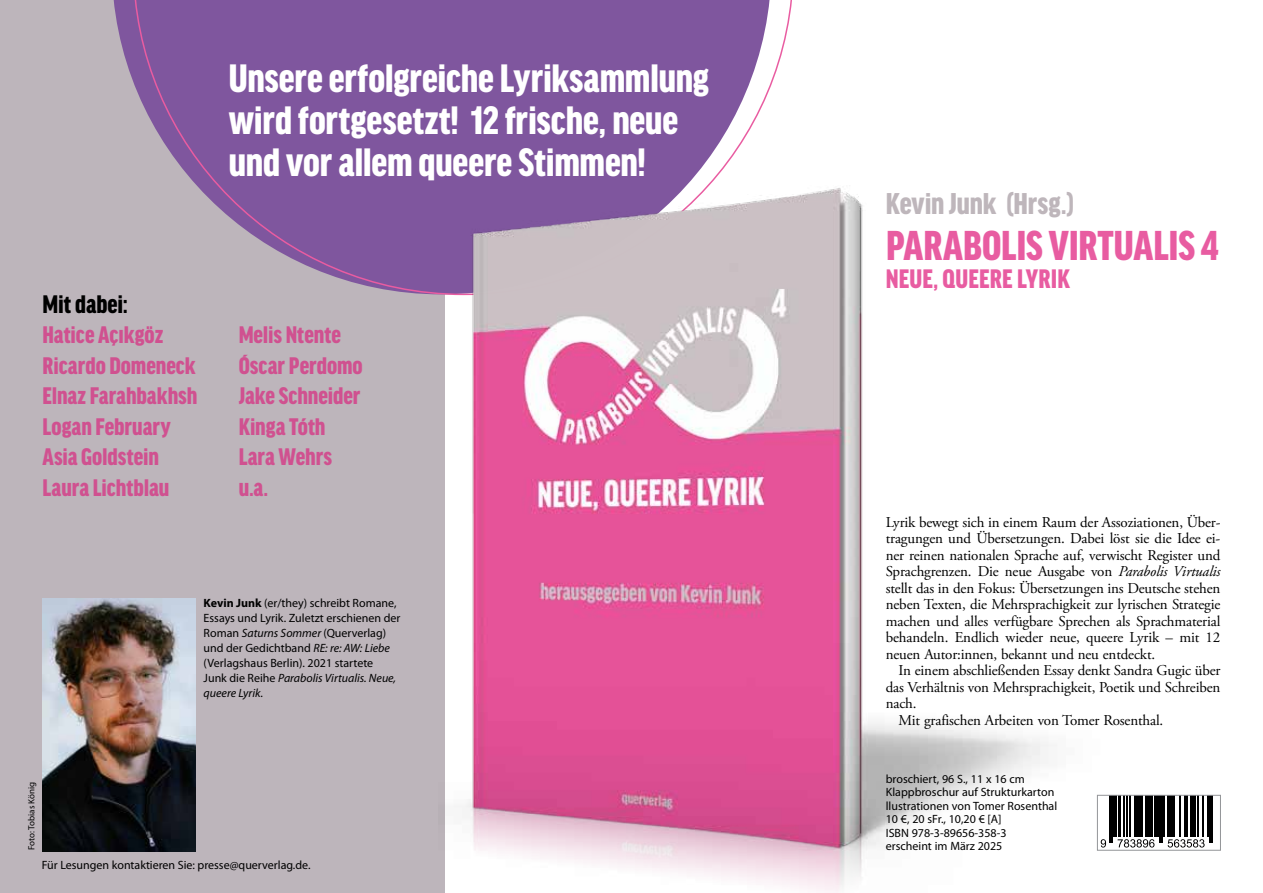
<style>
.page{position:relative;width:1263px;height:893px;background:#fff}
.page>*{position:absolute;margin:0;border:0;box-sizing:border-box;transform-origin:0 0}
.t1{font:900 condensed 44.4px "Good Headline Pro";letter-spacing:-.005em;color:#e85ca1}
.t2{font:900 condensed 42.15px/42.2px "Good Headline Pro";letter-spacing:-.005em;color:#fff}
.t3{font:900 condensed 31.95px "Good Headline Pro";letter-spacing:-.005em;color:#beb6bb}
.t4{font:900 condensed 28.5px "Good Headline Pro";letter-spacing:.005em;color:#e85ca1}
.t5{font:900 condensed 27px "Good Headline Pro";letter-spacing:-.005em;color:#000}
.t6{font:900 condensed 25.5px/30.6px "Good Headline Pro";color:#d05190}
.t7{font:15px/16.5px "Adobe Garamond Pro";letter-spacing:-.01em;color:#000;text-align:justify}
.t8{font:12px/15px "Myriad Pro";color:#000}
.t9{font:9px "Myriad Pro";color:#000}
.s1{font-weight:700}
.s2{font-style:italic}
</style>
<div class="page">
<div style="left:0;top:0;width:444px;height:893px;background:#bdb5bb"></div>
<img style="left:43px;top:598px;width:153px;height:253px">
<svg style="left:1102px;top:797px;width:110px;height:51px"></svg>
<hr style="left:1109px;top:795px;width:1px;height:48px;background:#000">
<hr style="left:1111px;top:795px;width:2px;height:48px;background:#000">
<hr style="left:1114px;top:795px;width:3px;height:42px;background:#000">
<hr style="left:1118px;top:795px;width:2px;height:42px;background:#000">
<hr style="left:1123px;top:795px;width:1px;height:42px;background:#000">
<hr style="left:1127px;top:795px;width:1px;height:42px;background:#000">
<hr style="left:1129px;top:795px;width:1px;height:42px;background:#000">
<hr style="left:1134px;top:795px;width:1px;height:42px;background:#000">
<hr style="left:1136px;top:795px;width:3px;height:42px;background:#000">
<hr style="left:1140px;top:795px;width:3px;height:42px;background:#000">
<hr style="left:1145px;top:795px;width:1px;height:42px;background:#000">
<hr style="left:1147px;top:795px;width:4px;height:42px;background:#000">
<hr style="left:1152px;top:795px;width:1px;height:42px;background:#000">
<hr style="left:1154px;top:795px;width:4px;height:42px;background:#000">
<hr style="left:1159px;top:795px;width:1px;height:48px;background:#000">
<hr style="left:1162px;top:795px;width:1px;height:48px;background:#000">
<hr style="left:1164px;top:795px;width:1px;height:42px;background:#000">
<hr style="left:1167px;top:795px;width:3px;height:42px;background:#000">
<hr style="left:1171px;top:795px;width:1px;height:42px;background:#000">
<hr style="left:1173px;top:795px;width:2px;height:42px;background:#000">
<hr style="left:1179px;top:795px;width:1px;height:42px;background:#000">
<hr style="left:1184px;top:795px;width:1px;height:42px;background:#000">
<hr style="left:1187px;top:795px;width:1px;height:42px;background:#000">
<hr style="left:1190px;top:795px;width:3px;height:42px;background:#000">
<hr style="left:1194px;top:795px;width:1px;height:42px;background:#000">
<hr style="left:1197px;top:795px;width:1px;height:42px;background:#000">
<hr style="left:1202px;top:795px;width:1px;height:42px;background:#000">
<hr style="left:1207px;top:795px;width:1px;height:42px;background:#000">
<hr style="left:1209px;top:795px;width:2px;height:48px;background:#000">
<hr style="left:1212px;top:795px;width:1px;height:48px;background:#000">
<svg style="left:1102px;top:839px;width:4px;height:8px"></svg>
<svg style="left:1117px;top:839px;width:37px;height:8px"></svg>
<svg style="left:1168px;top:839px;width:36px;height:8px"></svg>
<div style="left:1097px;top:795px;width:124px;height:55px;border:1px solid #939598"></div>
<svg style="left:113px;top:0;width:20px;height:81px;fill:#7f569e"></svg>
<svg style="left:133px;top:0;width:659px;height:295px"></svg>
<img style="left:438px;top:170px;width:664px;height:723px">
<h2 class="t2" style="left:229px;top:58px;width:482px">Unsere erfolgreiche Lyriksammlung wird fortgesetzt! 12 frische, neue und vor allem queere Stimmen!</h2>
<h3 class="t5" style="left:43px;top:291px;width:87px">Mit dabei:</h3>
<h3 class="t6" style="left:43px;top:320px;width:156px">Hatice Açıkgöz<br>Ricardo Domeneck<br>Elnaz Farahbakhsh<br>Logan February<br>Asia Goldstein<br>Laura Lichtblau</h3>
<h3 class="t6" style="left:239px;top:320px;width:126px">Melis Ntente<br>Óscar Perdomo<br>Jake Schneider<br>Kinga Tóth<br>Lara Wehrs u.a.</h3>
<p class="t9" style="left:26px;top:850px;width:70px;rotate:-90deg">Foto: Tobias König</p>
<p class="t8" style="left:204px;top:596px;width:198px"><span class="s1">Kevin Junk</span> (er/they) schreibt Romane, Essays und Lyrik. Zuletzt erschienen der Roman <span class="s2">Saturns Sommer</span> (Querverlag) und der Gedichtband <span class="s2">RE: re: AW: Liebe </span>(Verlagshaus Berlin). 2021 startete<br>Junk die Reihe <span class="s2">Parabolis Virtualis. Neue, queere Lyrik.</span></p>
<p class="t8" style="left:42px;top:857px;width:270px">Für Lesungen kontaktieren Sie: presse@querverlag.de.</p>
<h3 class="t3" style="left:886px;top:188px;width:190px">Kevin Junk (Hrsg.)</h3>
<h1 class="t1" style="left:886px;top:225px;width:334px">PARABOLIS VIRTUALIS 4</h1>
<h3 class="t4" style="left:886px;top:266px;width:186px">NEUE, QUEERE LYRIK</h3>
<p class="t7" style="left:886px;top:514px;width:336px">Lyrik bewegt sich in einem Raum der Assoziationen, Über&shy;tragungen und Übersetzungen. Dabei löst sie die Idee ei&shy;ner reinen nationalen Sprache auf, verwischt Register und Sprachgrenzen. Die neue Ausgabe von <span class="s2">Parabolis Virtualis </span>stellt das in den Fokus: Übersetzungen ins Deutsche stehen neben Texten, die Mehrsprachigkeit zur lyrischen Strategie machen und alles verfügbare Sprechen als Sprachmaterial behandeln. Endlich wieder neue, queere Lyrik – mit 12 neuen Autor:innen, bekannt und neu entdeckt.</p>
<p class="t7" style="left:898px;top:663px;width:323px">In einem abschließenden Essay denkt Sandra Gugic über</p>
<p class="t7" style="left:886px;top:679px;width:336px">das Verhältnis von Mehrsprachigkeit, Poetik und Schreiben</p>
<p class="t7" style="left:886px;top:696px;width:32px">nach.</p>
<p class="t7" style="left:898px;top:712px;width:266px">Mit grafischen Arbeiten von Tomer Rosenthal.</p>
<p class="t8" style="left:886px;top:772px;width:173px;line-height:13.5px">broschiert, 96 S., 11 x 16 cm<br>Klappbroschur auf Strukturkarton llustrationen von Tomer Rosenthal<br>10 €, 20 sFr., 10,20 € [A]<br>ISBN 978-3-89656-358-3<br>erscheint im März 2025</p>
</div>
